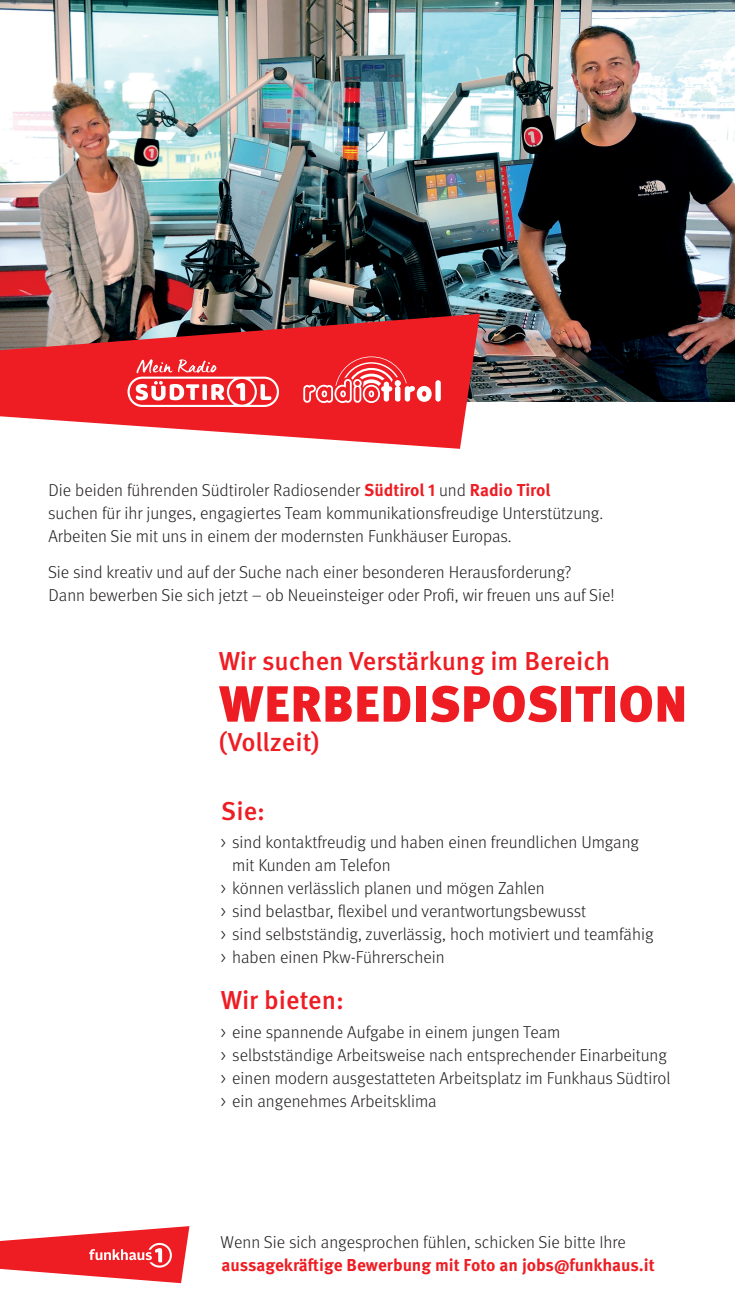
<style>
.page{position:relative;width:735px;height:1313px;background:#fff}
.page>*{position:absolute;margin:0;border:0;box-sizing:border-box;transform-origin:0 0}
.t1{font:900 50.75px "Meta Pro";letter-spacing:.01em;color:#ee1d23}
.t2{font:500 25.9px "Meta Pro";color:#ee1d23}
.t3{font:300 17.24px/23px "Meta Pro";color:#231f20}
.t4{font:700 17.24px "Meta Pro";letter-spacing:-.005em;color:#ee1d23}
.s1{font-weight:700;color:#ee1d23}
</style>
<div class="page">
<img style="left:0;top:0;width:735px;height:401px">
<svg style="left:0;top:1226px;width:189px;height:57px"></svg>
<svg style="left:0;top:314px;width:480px;height:135px;fill:#ee1d23"></svg>
<div style="left:435px;top:380px;width:6px;height:21px;background:#fff;border-radius:3px"></div>
<svg style="left:303px;top:356px;width:129px;height:47px"></svg>
<svg style="left:127px;top:359px;width:152px;height:48px"></svg>
<p class="t3" style="left:48px;top:478px;width:557px">Die beiden führenden Südtiroler Radiosender <span class="s1">Südtirol 1</span> und <span class="s1">Radio Tirol </span>suchen für ihr junges, engagiertes Team kommunikationsfreudige Unterstützung.<br>Arbeiten Sie mit uns in einem der modernsten Funkhäuser Europas.</p>
<p class="t3" style="left:48px;top:559px;width:568px">Sie sind kreativ und auf der Suche nach einer besonderen Herausforderung?<br>Dann bewerben Sie sich jetzt – ob Neueinsteiger oder Profi, wir freuen uns auf Sie!</p>
<h2 class="t2" style="left:219px;top:641px;width:393px">Wir suchen Verstärkung im Bereich</h2>
<h1 class="t1" style="left:219px;top:663px;width:470px">WERBEDISPOSITION</h1>
<h2 class="t2" style="left:219px;top:722px;width:102px">(Vollzeit)</h2>
<h2 class="t2" style="left:221px;top:791px;width:46px">Sie:</h2>
<p class="t3" style="left:221px;top:830px;width:420px">&gt; sind kontaktfreudig und haben einen freundlichen Umgang</p>
<p class="t3" style="left:232px;top:853px;width:160px">mit Kunden am Telefon</p>
<p class="t3" style="left:221px;top:876px;width:326px">&gt; können verlässlich planen und mögen Zahlen</p>
<p class="t3" style="left:221px;top:899px;width:367px">&gt; sind belastbar, flexibel und verantwortungsbewusst</p>
<p class="t3" style="left:221px;top:922px;width:435px">&gt; sind selbstständig, zuverlässig, hoch motiviert und teamfähig</p>
<p class="t3" style="left:221px;top:945px;width:226px">&gt; haben einen Pkw-Führerschein</p>
<h2 class="t2" style="left:221px;top:980px;width:125px">Wir bieten:</h2>
<p class="t3" style="left:221px;top:1019px;width:451px">&gt; eine spannende Aufgabe in einem jungen Team<br>&gt; selbstständige Arbeitsweise nach entsprechender Einarbeitung &gt; einen modern ausgestatteten Arbeitsplatz im Funkhaus Südtirol &gt; ein angenehmes Arbeitsklima</p>
<p class="t3" style="left:221px;top:1229px;width:407px">Wenn Sie sich angesprochen fühlen, schicken Sie bitte Ihre</p>
<p class="t4" style="left:222px;top:1251px;width:435px">aussagekräftige Bewerbung mit Foto an jobs@funkhaus.it</p>
</div>
